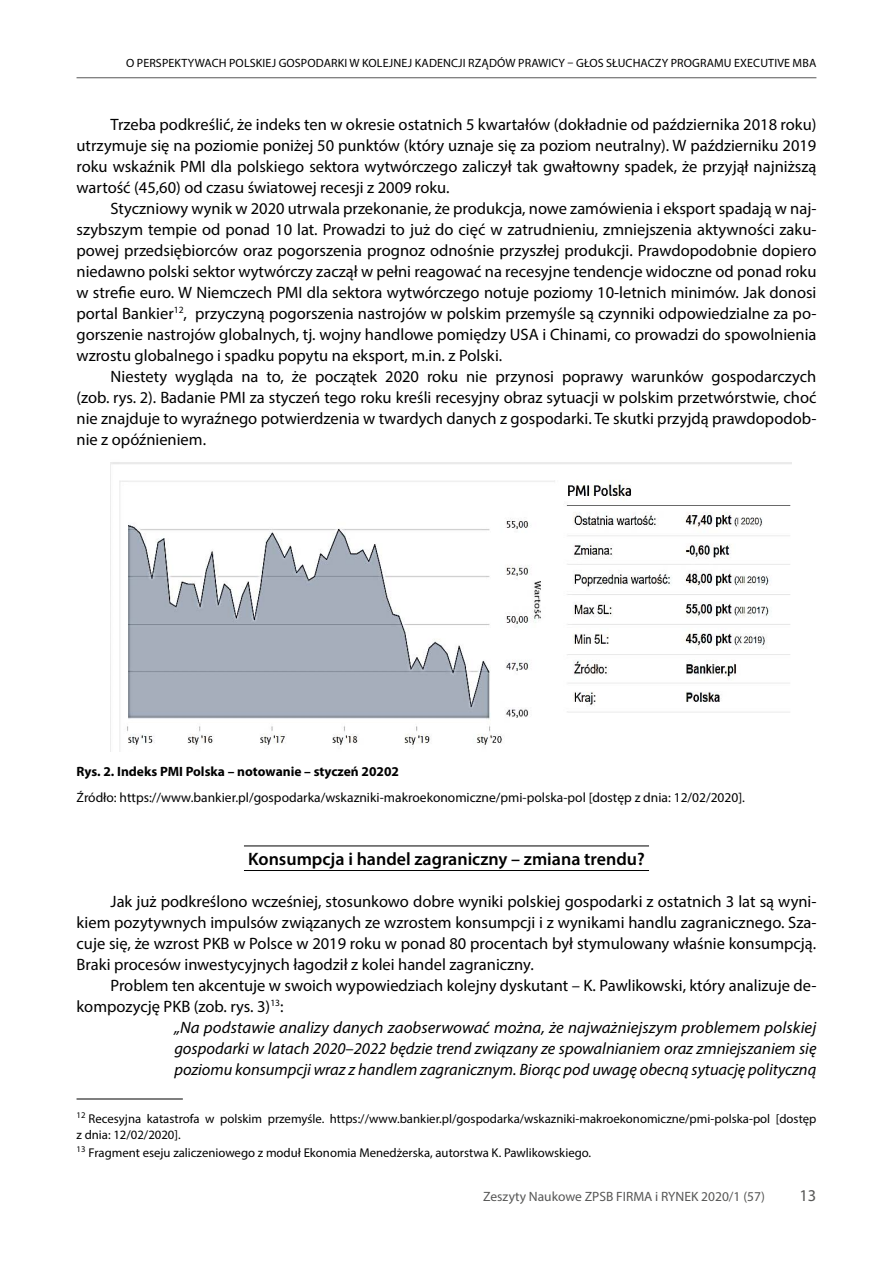
<style>
.page{position:relative;width:893px;height:1263px;background:#fff}
.page>*{position:absolute;margin:0;border:0;box-sizing:border-box;transform-origin:0 0}
.Srodtytul{font:600 18px "Myriad Pro";color:#000}
.t1{font:16.5px/21px "Myriad Pro";color:#000;text-align:justify}
.cytat{font:italic 16.5px/21px "Myriad Pro";color:#000;text-align:justify}
.t2{font:16.5px "Myriad Pro";color:#575756}
.Default{font:13.5px "Myriad Pro";color:#000}
.Tabela_nagøowek{font:700 13.5px "Myriad Pro";color:#000}
.t3{font:13.5px "Myriad Pro";color:#575756}
.Przypis_dolny{font:12.75px/15.3px "Myriad Pro";color:#000}
.t4{font:12px "Myriad Pro";letter-spacing:.01em;color:#000}
</style>
<div class="page">
<hr style="left:77px;top:77px;width:739px;height:1px;background:#575756">
<hr style="left:244px;top:845px;width:405px;height:1px;background:#000">
<hr style="left:244px;top:870px;width:405px;height:1px;background:#000">
<img style="left:111px;top:462px;width:680px;height:289px">
<hr style="left:77px;top:1098px;width:106px;height:1px;background:#000">
<p class="t4" style="left:126px;top:55px;width:16px">O perspektywach</p>
<p class="t4" style="left:229px;top:55px;width:7px">polskiej</p>
<p class="t4" style="left:279px;top:55px;width:8px">gospodarki</p>
<p class="t4" style="left:349px;top:55px;width:15px">w kolejnej</p>
<p class="t4" style="left:415px;top:55px;width:8px">kadencji</p>
<p class="t4" style="left:468px;top:55px;width:58px">rządów prawicy</p>
<p class="t4" style="left:568px;top:55px;width:17px">–głos</p>
<p class="t4" style="left:606px;top:55px;width:8px">słuchaczy</p>
<p class="t4" style="left:671px;top:55px;width:16px">Programu</p>
<p class="t4" style="left:734px;top:55px;width:13px">Executi</p>
<p class="t4" style="left:777px;top:55px;width:40px">ve MBA</p>
<p class="t1" style="left:77px;top:113px;width:741px;text-indent:34px">Trzeba podkreślić, że indeks ten w okresie ostatnich 5 kwartałów (dokładnie od października 2018 roku) utrzymuje się na poziomie poniżej 50 punktów (który uznaje się za poziom neutralny). W październiku 2019 roku wskaźnik PMI dla polskiego sektora wytwórczego zaliczył tak gwałtowny spadek, że przyjął najniższą wartość (45,60) od czasu światowej recesji z 2009 roku.</p>
<p class="t1" style="left:77px;top:197px;width:741px;text-indent:34px">Styczniowy wynik w 2020 utrwala przekonanie, że produkcja, nowe zamówienia i eksport spadają w naj&shy;szybszym tempie od ponad 10 lat. Prowadzi to już do cięć w zatrudnieniu, zmniejszenia aktywności zaku&shy;powej przedsiębiorców oraz pogorszenia prognoz odnośnie przyszłej produkcji. Prawdopodobnie dopiero niedawno polski sektor wytwórczy zaczął w pełni reagować na recesyjne tendencje widoczne od ponad roku w strefie euro. W Niemczech PMI dla sektora wytwórczego notuje poziomy 10-letnich minimów. Jak donosi portal Bankier<sup>12</sup>, przyczyną pogorszenia nastrojów w polskim przemyśle są czynniki odpowiedzialne za po&shy;gorszenie nastrojów globalnych, tj. wojny handlowe pomiędzy USA i Chinami, co prowadzi do spowolnienia wzrostu globalnego i spadku popytu na eksport, m.in. z Polski.</p>
<p class="t1" style="left:77px;top:365px;width:741px;text-indent:34px">Niestety wygląda na to, że początek 2020 roku nie przynosi poprawy warunków gospodarczych (zob. rys. 2). Badanie PMI za styczeń tego roku kreśli recesyjny obraz sytuacji w polskim przetwórstwie, choć nie znajduje to wyraźnego potwierdzenia w twardych danych z gospodarki. Te skutki przyjdą prawdopodob&shy;nie z opóźnieniem.</p>
<p class="Tabela_nagøowek" style="left:77px;top:762px;width:324px">Rys. 2. Indeks PMI Polska – notowanie – styczeń 20202</p>
<p class="Default" style="left:77px;top:789px;width:670px">Źródło: https://www.bankier.pl/gospodarka/wskazniki-makroekonomiczne/pmi-polska-pol [dostęp z dnia: 12/02/2020].</p>
<p class="Srodtytul" style="left:248px;top:847px;width:398px">Konsumpcja i handel zagraniczny – zmiana trendu?</p>
<p class="t1" style="left:77px;top:890px;width:741px;text-indent:34px">Jak już podkreślono wcześniej, stosunkowo dobre wyniki polskiej gospodarki z ostatnich 3 lat są wyni&shy;kiem pozytywnych impulsów związanych ze wzrostem konsumpcji i z wynikami handlu zagranicznego. Sza&shy;cuje się, że wzrost PKB w Polsce w 2019 roku w ponad 80 procentach był stymulowany właśnie konsumpcją.<br>Braki procesów inwestycyjnych łagodził z kolei handel zagraniczny.</p>
<p class="t1" style="left:77px;top:974px;width:741px;text-indent:34px">Problem ten akcentuje w swoich wypowiedziach kolejny dyskutant – K. Pawlikowski, który analizuje de&shy;kompozycję PKB (zob. rys. 3)<sup>13</sup>:</p>
<p class="cytat" style="left:174px;top:1016px;width:644px">„Na podstawie analizy danych zaobserwować można, że najważniejszym problemem polskiej gospodarki w latach 2020–2022 będzie trend związany ze spowalnianiem oraz zmniejszaniem się poziomu konsumpcji wraz z handlem zagranicznym. Biorąc pod uwagę obecną sytuację polityczną</p>
<p class="Przypis_dolny" style="left:77px;top:1111px;width:741px"><sup>12</sup> Recesyjna katastrofa w polskim przemyśle. https://www.bankier.pl/gospodarka/wskazniki-makroekonomiczne/pmi-polska-pol [dostęp z dnia: 12/02/2020].</p>
<p class="Przypis_dolny" style="left:77px;top:1144px;width:516px"><sup>13</sup> Fragment eseju zaliczeniowego z moduł Ekonomia Menedżerska, autorstwa K. Pawlikowskiego.</p>
<p class="t3" style="left:483px;top:1188px;width:283px">Zeszyty Naukowe ZPSB FIRMA i RYNEK 2020/1 (57)</p>
<p class="t2" style="left:799px;top:1185px;width:18px">13</p>
</div>
